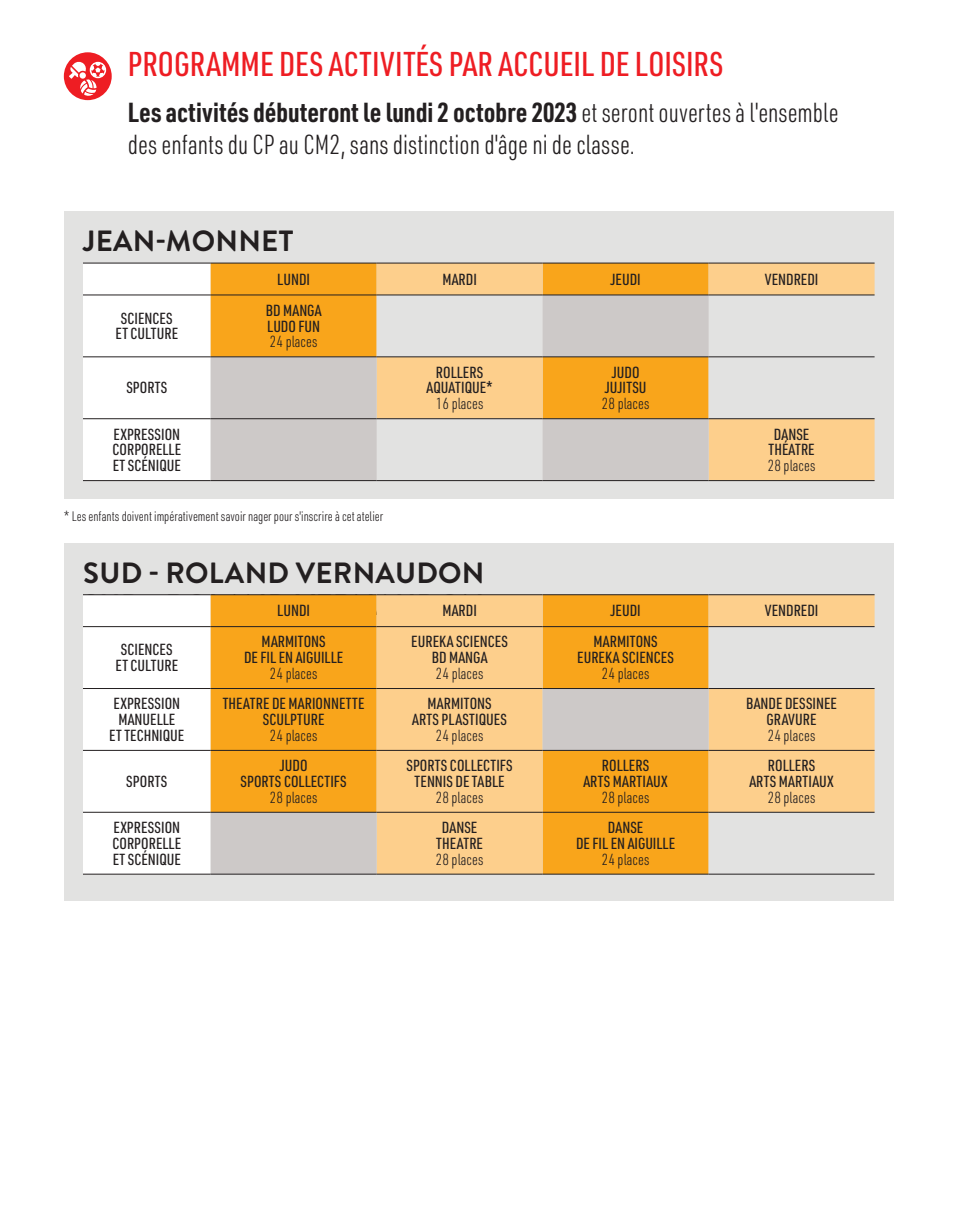
<style>
.page{position:relative;width:955px;height:1213px;background:#fff}
.page>*{position:absolute;margin:0;border:0;box-sizing:border-box;transform-origin:0 0}
.t1{font:500 33.75px "URWDIN Cond";color:#ee1d23}
.t2{font:700 29.25px "Brandon Grotesque";letter-spacing:.01em;color:#231f20}
.t3{font:300 27px/32.4px "URWDIN Cond";color:#231f20}
.t4{font:500 15.75px/15.8px "URWDIN Cond";color:#231f20;text-align:center}
.t5{font:300 15.75px "URWDIN Cond";color:#231f20}
.t6{font:300 13.5px "URWDIN Cond";color:#231f20}
.s1{font-weight:700}
</style>
<div class="page">
<div style="left:64px;top:52px;width:48px;height:48px;background:#ee1d23;border-radius:50%"></div>
<svg style="left:69px;top:61px;width:37px;height:35px"></svg>
<div style="left:64px;top:212px;width:829px;height:287px;background:#e2e2e1"></div>
<div style="left:64px;top:543px;width:829px;height:358px;background:#e2e2e1"></div>
<div style="left:83px;top:264px;width:127px;height:216px;background:#fff"></div>
<div style="left:210px;top:264px;width:166px;height:31px;background:#f9a51b"></div>
<svg style="left:376px;top:264px;width:498px;height:31px;background:#f7be65"></svg>
<svg style="left:708px;top:296px;width:166px;height:184px"></svg>
<svg style="left:210px;top:296px;width:498px;height:184px"></svg>
<hr style="left:83px;top:263px;width:127px;height:1px;background:#231f20">
<hr style="left:210px;top:263px;width:166px;height:1px;background:#231f20">
<hr style="left:376px;top:263px;width:166px;height:1px;background:#231f20">
<hr style="left:542px;top:263px;width:166px;height:1px;background:#231f20">
<hr style="left:708px;top:263px;width:166px;height:1px;background:#231f20">
<hr style="left:83px;top:295px;width:127px;height:1px;background:#231f20">
<hr style="left:210px;top:295px;width:166px;height:1px;background:#231f20">
<hr style="left:376px;top:295px;width:166px;height:1px;background:#231f20">
<hr style="left:542px;top:295px;width:166px;height:1px;background:#231f20">
<hr style="left:708px;top:295px;width:166px;height:1px;background:#231f20">
<hr style="left:83px;top:356px;width:127px;height:1px;background:#231f20">
<hr style="left:210px;top:356px;width:166px;height:1px;background:#231f20">
<hr style="left:376px;top:356px;width:166px;height:1px;background:#231f20">
<hr style="left:542px;top:356px;width:166px;height:1px;background:#231f20">
<hr style="left:708px;top:356px;width:166px;height:1px;background:#231f20">
<hr style="left:83px;top:418px;width:127px;height:1px;background:#231f20">
<hr style="left:210px;top:418px;width:166px;height:1px;background:#231f20">
<hr style="left:376px;top:418px;width:166px;height:1px;background:#231f20">
<hr style="left:542px;top:418px;width:166px;height:1px;background:#231f20">
<hr style="left:708px;top:418px;width:166px;height:1px;background:#231f20">
<hr style="left:83px;top:480px;width:127px;height:1px;background:#231f20">
<hr style="left:210px;top:480px;width:166px;height:1px;background:#231f20">
<hr style="left:376px;top:480px;width:166px;height:1px;background:#231f20">
<hr style="left:542px;top:480px;width:166px;height:1px;background:#231f20">
<hr style="left:708px;top:480px;width:166px;height:1px;background:#231f20">
<div style="left:83px;top:595px;width:127px;height:279px;background:#fff"></div>
<div style="left:210px;top:595px;width:166px;height:93px;background:#f9a51b"></div>
<svg style="left:376px;top:595px;width:498px;height:93px;background:#fabc5b"></svg>
<svg style="left:708px;top:627px;width:166px;height:247px"></svg>
<svg style="left:210px;top:689px;width:498px;height:185px;background:#efba67"></svg>
<hr style="left:83px;top:594px;width:127px;height:1px;background:#231f20">
<hr style="left:210px;top:594px;width:166px;height:1px;background:#231f20">
<hr style="left:376px;top:594px;width:166px;height:1px;background:#231f20">
<hr style="left:542px;top:594px;width:166px;height:1px;background:#231f20">
<hr style="left:708px;top:594px;width:166px;height:1px;background:#231f20">
<hr style="left:83px;top:626px;width:127px;height:1px;background:#231f20">
<hr style="left:210px;top:626px;width:166px;height:1px;background:#231f20">
<hr style="left:376px;top:626px;width:166px;height:1px;background:#231f20">
<hr style="left:542px;top:626px;width:166px;height:1px;background:#231f20">
<hr style="left:708px;top:626px;width:166px;height:1px;background:#231f20">
<hr style="left:83px;top:688px;width:127px;height:1px;background:#231f20">
<hr style="left:210px;top:688px;width:166px;height:1px;background:#231f20">
<hr style="left:376px;top:688px;width:166px;height:1px;background:#231f20">
<hr style="left:542px;top:688px;width:166px;height:1px;background:#231f20">
<hr style="left:708px;top:688px;width:166px;height:1px;background:#231f20">
<hr style="left:83px;top:750px;width:127px;height:1px;background:#231f20">
<hr style="left:210px;top:750px;width:166px;height:1px;background:#231f20">
<hr style="left:376px;top:750px;width:166px;height:1px;background:#231f20">
<hr style="left:542px;top:750px;width:166px;height:1px;background:#231f20">
<hr style="left:708px;top:750px;width:166px;height:1px;background:#231f20">
<hr style="left:83px;top:812px;width:127px;height:1px;background:#231f20">
<hr style="left:210px;top:812px;width:166px;height:1px;background:#231f20">
<hr style="left:376px;top:812px;width:166px;height:1px;background:#231f20">
<hr style="left:542px;top:812px;width:166px;height:1px;background:#231f20">
<hr style="left:708px;top:812px;width:166px;height:1px;background:#231f20">
<hr style="left:83px;top:874px;width:127px;height:1px;background:#231f20">
<hr style="left:210px;top:874px;width:166px;height:1px;background:#231f20">
<hr style="left:376px;top:874px;width:166px;height:1px;background:#231f20">
<hr style="left:542px;top:874px;width:166px;height:1px;background:#231f20">
<hr style="left:708px;top:874px;width:166px;height:1px;background:#231f20">
<h1 class="t1" style="left:128px;top:42px;width:597px">PROGRAMME DES ACTIVITÉS PAR ACCUEIL DE LOISIRS</h1>
<h3 class="t3" style="left:128px;top:95px;width:712px"><span class="s1">Les activités débuteront le lundi 2 octobre 2023</span> et seront ouvertes à l'ensemble des enfants du CP au CM2, sans distinction d'âge ni de classe.</h3>
<h2 class="t2" style="left:83px;top:221px;width:212px">JEAN-MONNET</h2>
<p class="t4" style="left:277px;top:271px;width:34px">LUNDI</p>
<p class="t4" style="left:442px;top:271px;width:36px">MARDI</p>
<p class="t4" style="left:610px;top:271px;width:32px">JEUDI</p>
<p class="t4" style="left:764px;top:271px;width:55px">VENDREDI</p>
<p class="t4" style="left:115px;top:310px;width:64px">SCIENCES<br>ET CULTURE</p>
<p class="t4" style="left:265px;top:302px;width:57px;text-align:left">BD MANGA<br>LUDO FUN</p>
<p class="t5" style="left:270px;top:331px;width:49px">24 places</p>
<p class="t4" style="left:126px;top:379px;width:42px">SPORTS</p>
<p class="t4" style="left:426px;top:364px;width:68px">ROLLERS<br>AQUATIQUE*</p>
<p class="t5" style="left:436px;top:393px;width:49px">16 places</p>
<p class="t4" style="left:604px;top:364px;width:43px">JUDO<br>JUJITSU</p>
<p class="t5" style="left:601px;top:393px;width:49px">28 places</p>
<p class="t4" style="left:112px;top:426px;width:70px;text-align:justify">EXPRESSION CORPORELLE ET SCÉNIQUE</p>
<p class="t4" style="left:768px;top:426px;width:48px">DANSE<br>THÉATRE</p>
<p class="t5" style="left:767px;top:455px;width:49px">28 places</p>
<p class="t6" style="left:64px;top:508px;width:321px">* Les enfants doivent impérativement savoir nager pour s'inscrire à cet atelier</p>
<h2 class="t2" style="left:83px;top:553px;width:403px">SUD - ROLAND VERNAUDON</h2>
<p class="t4" style="left:277px;top:602px;width:34px">LUNDI</p>
<p class="t4" style="left:442px;top:602px;width:36px">MARDI</p>
<p class="t4" style="left:610px;top:602px;width:32px">JEUDI</p>
<p class="t4" style="left:764px;top:602px;width:55px">VENDREDI</p>
<p class="t4" style="left:115px;top:641px;width:64px">SCIENCES<br>ET CULTURE</p>
<p class="t4" style="left:244px;top:633px;width:101px">MARMITONS<br>DE FIL EN AIGUILLE</p>
<p class="t5" style="left:270px;top:663px;width:49px">24 places</p>
<p class="t4" style="left:109px;top:695px;width:77px">EXPRESSION<br>MANUELLE<br>ET TECHNIQUE</p>
<p class="t4" style="left:223px;top:695px;width:143px">THEATRE DE MARIONNETTE<br>SCULPTURE</p>
<p class="t5" style="left:270px;top:725px;width:49px">24 places</p>
<p class="t4" style="left:126px;top:773px;width:42px">SPORTS</p>
<p class="t4" style="left:240px;top:757px;width:108px">JUDO<br>SPORTS COLLECTIFS</p>
<p class="t5" style="left:270px;top:787px;width:49px">28 places</p>
<p class="t4" style="left:411px;top:633px;width:98px">EUREKA SCIENCES<br>BD MANGA</p>
<p class="t5" style="left:436px;top:663px;width:49px">24 places</p>
<p class="t4" style="left:412px;top:695px;width:96px">MARMITONS<br>ARTS PLASTIQUES</p>
<p class="t5" style="left:435px;top:725px;width:49px">24 places</p>
<p class="t4" style="left:406px;top:757px;width:108px">SPORTS COLLECTIFS<br>TENNIS DE TABLE</p>
<p class="t5" style="left:435px;top:787px;width:49px">28 places</p>
<p class="t4" style="left:112px;top:819px;width:70px;text-align:justify">EXPRESSION CORPORELLE ET SCÉNIQUE</p>
<p class="t4" style="left:436px;top:819px;width:48px">DANSE<br>THEATRE</p>
<p class="t5" style="left:435px;top:849px;width:49px">28 places</p>
<p class="t4" style="left:577px;top:633px;width:98px">MARMITONS<br>EUREKA SCIENCES</p>
<p class="t5" style="left:601px;top:663px;width:49px">24 places</p>
<p class="t4" style="left:583px;top:757px;width:86px">ROLLERS<br>ARTS MARTIAUX</p>
<p class="t5" style="left:601px;top:787px;width:49px">28 places</p>
<p class="t4" style="left:576px;top:819px;width:101px">DANSE<br>DE FIL EN AIGUILLE</p>
<p class="t5" style="left:601px;top:849px;width:49px">24 places</p>
<p class="t4" style="left:746px;top:695px;width:92px">BANDE DESSINEE<br>GRAVURE</p>
<p class="t5" style="left:767px;top:725px;width:49px">24 places</p>
<p class="t4" style="left:749px;top:757px;width:86px">ROLLERS<br>ARTS MARTIAUX</p>
<p class="t5" style="left:767px;top:787px;width:49px">28 places</p>
</div>
